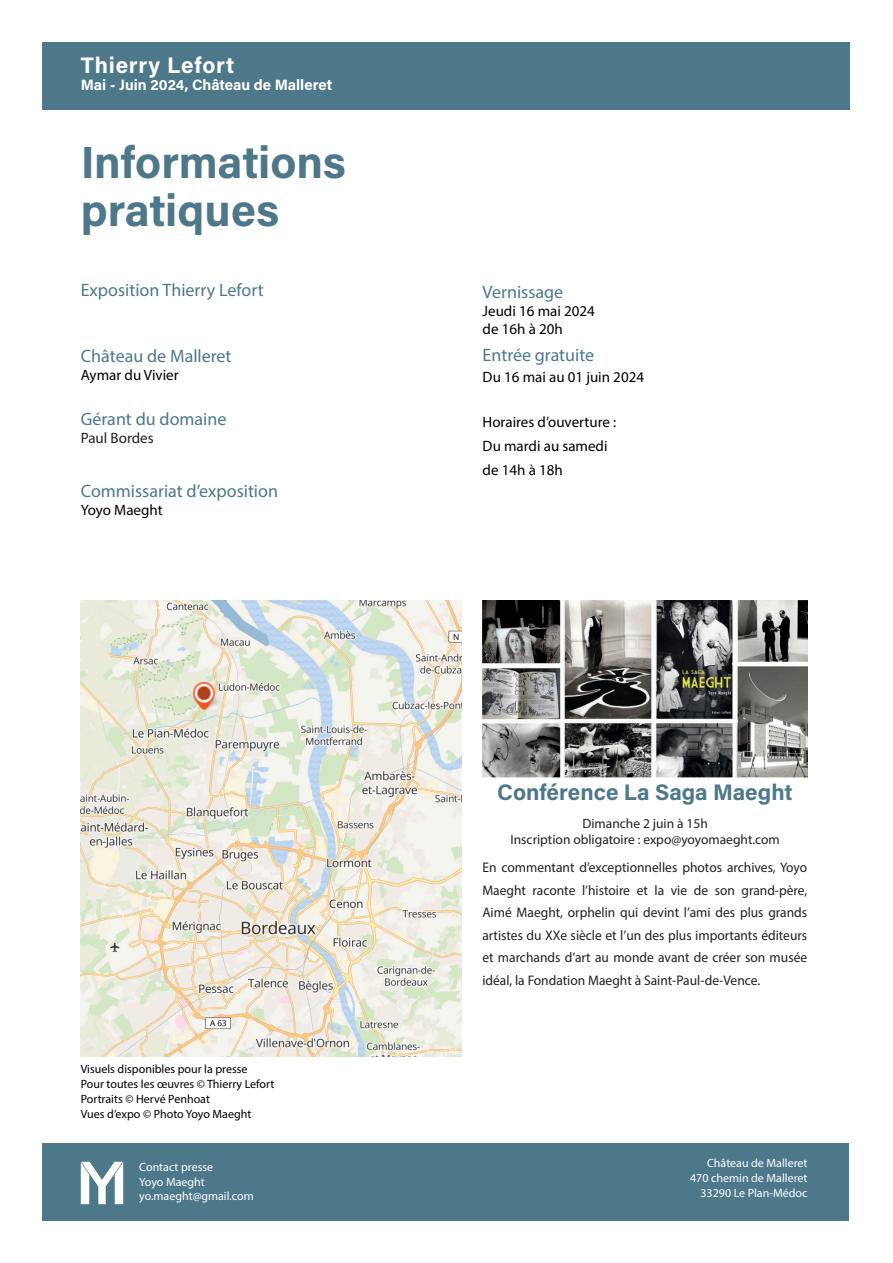
<style>
.page{position:relative;width:893px;height:1263px;background:#fff}
.page>*{position:absolute;margin:0;border:0;box-sizing:border-box;transform-origin:0 0}
.t1{font:45px/48px "Acumin Variable Concept";letter-spacing:-.005em;color:#4d788a}
.t2{font:22.5px "Acumin Variable Concept";color:#4d788a}
.t3{font:22.5px "Acumin Variable Concept";letter-spacing:.035em;color:#fff}
.t4{font:18px "Myriad Pro";color:#4d788a}
.t5{font:15px/24px "Myriad Pro";color:#000}
.t6{font:15px "Acumin Variable Concept";color:#fff}
.t7{font:15px "Myriad Pro";color:#231f20}
.t8{font:13.95px/22.5px "Myriad Pro";color:#231f20;text-align:justify}
.t9{font:13.5px/16.2px "Myriad Pro";color:#231f20;text-align:center}
.t10{font:12px/15px "Myriad Pro";color:#000}
.t11{font:12px/15px "Myriad Pro";color:#fff;text-align:right}
</style>
<div class="page">
<div style="left:43px;top:43px;width:807px;height:67px;background:#4d788a"></div>
<div style="left:43px;top:1143px;width:806px;height:77px;background:#4d788a"></div>
<svg style="left:81px;top:1162px;width:42px;height:42px"></svg>
<img style="left:81px;top:600px;width:380px;height:457px">
<img style="left:483px;top:600px;width:325px;height:177px">
<h2 class="t3" style="left:81px;top:50px;width:155px">Thierry Lefort</h2>
<p class="t6" style="left:81px;top:74px;width:253px">Mai - Juin 2024, Château de Malleret</p>
<h1 class="t1" style="left:81px;top:136px;width:267px">Informations pratiques</h1>
<p class="t4" style="left:81px;top:279px;width:184px">Exposition Thierry Lefort</p>
<p class="t4" style="left:81px;top:345px;width:152px">Château de Malleret</p>
<p class="t5" style="left:81px;top:363px;width:99px">Aymar du Vivier</p>
<p class="t4" style="left:81px;top:408px;width:147px">Gérant du domaine</p>
<p class="t7" style="left:81px;top:429px;width:74px">Paul Bordes</p>
<p class="t4" style="left:81px;top:480px;width:199px">Commissariat d’exposition</p>
<p class="t5" style="left:81px;top:498px;width:83px">Yoyo Maeght</p>
<p class="t10" style="left:81px;top:1061px;width:195px">Visuels disponibles pour la presse<br>Pour toutes les œuvres © Thierry Lefort<br>Portraits © Hervé Penhoat<br>Vues d’expo © Photo Yoyo Maeght</p>
<p class="t11" style="left:139px;top:1159px;width:116px;text-align:left">Contact presse<br>Yoyo Maeght yo.maeght@gmail.com</p>
<p class="t4" style="left:483px;top:281px;width:82px">Vernissage</p>
<p class="t5" style="left:483px;top:302px;width:114px;line-height:18px">Jeudi 16 mai 2024 de 16h à 20h</p>
<p class="t4" style="left:483px;top:344px;width:113px">Entrée gratuite</p>
<p class="t5" style="left:483px;top:365px;width:163px">Du 16 mai au 01 juin 2024</p>
<p class="t5" style="left:483px;top:410px;width:135px">Horaires d’ouverture :<br>Du mardi au samedi de 14h à 18h</p>
<h2 class="t2" style="left:497px;top:776px;width:297px">Conférence La Saga Maeght</h2>
<p class="t9" style="left:510px;top:815px;width:271px">Dimanche 2 juin à 15h<br>Inscription obligatoire : expo@yoyomaeght.com</p>
<p class="t8" style="left:482px;top:856px;width:326px">En commentant d’exceptionnelles photos archives, Yoyo Maeght raconte l’histoire et la vie de son grand-père, Aimé Maeght, orphelin qui devint l’ami des plus grands artistes du XXe siècle et l’un des plus importants éditeurs et marchands d’art au monde avant de créer son musée idéal, la Fondation Maeght à Saint-Paul-de-Vence.</p>
<p class="t11" style="left:690px;top:1155px;width:119px">Château de Malleret<br>470 chemin de Malleret<br>33290 Le Plan-Médoc</p>
</div>
